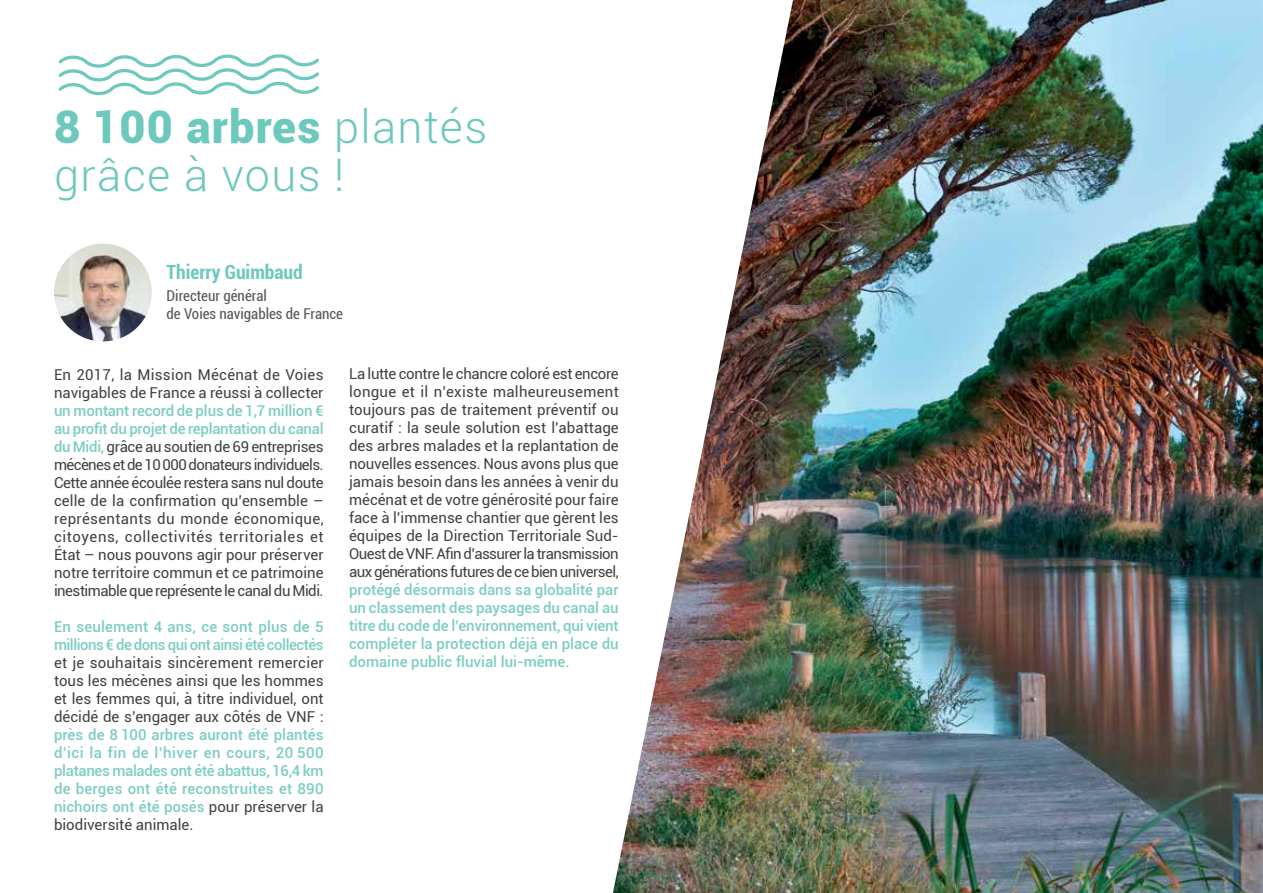
<style>
.page{position:relative;width:1263px;height:893px;background:#fff}
.page>*{position:absolute;margin:0;border:0;box-sizing:border-box;transform-origin:0 0}
.t1{font:300 45px/48px "Roboto";letter-spacing:.03em;color:#6dc8bd}
.t2{font:700 condensed 19.5px "Roboto";color:#6dc8bd}
.t3{font:15px/18px "Roboto";color:#414042;text-align:justify}
.t4{font:500 15px/18px "Roboto";color:#7dcdc3;text-align:justify}
.t5{font:500 15px/18px "Roboto";letter-spacing:-.03em;color:#7dcdc3}
.t6{font:condensed 15px/18px "Roboto";color:#58595b}
.s1{font-weight:900}
.s2{font-weight:500;color:#7dcdc3}
.s3{font-weight:400;color:#414042}
</style>
<div class="page">
<svg style="left:58px;top:54px;width:261px;height:42px"></svg>
<img style="left:613px;top:0;width:650px;height:893px">
<img style="left:54px;top:244px;width:98px;height:97px;border-radius:49px">
<h1 class="t1" style="left:54px;top:102px;width:435px"><span class="s1">8 100 arbres</span> plantés grâce à vous !</h1>
<h2 class="t2" style="left:167px;top:258px;width:138px">Thierry Guimbaud</h2>
<p class="t6" style="left:167px;top:286px;width:178px">Directeur général<br>de Voies navigables de France</p>
<p class="t3" style="left:54px;top:365px;width:271px">En 2017, la Mission Mécénat de Voies navigables de France a réussi à collecter</p>
<p class="t3" style="left:54px;top:401px;width:271px"><span class="s2">un montant record de plus de 1,7 million € au profit du projet de replantation du canal du Midi,</span> grâce au soutien de 69 entreprises mécènes et de 10 000 donateurs individuels.<br>Cette année écoulée restera sans nul doute celle de la confirmation qu’ensemble – représentants du monde économique, citoyens, collectivités territoriales et État – nous pouvons agir pour préserver notre territoire commun et ce patrimoine inestimable que représente le canal du Midi.</p>
<p class="t5" style="left:54px;top:617px;width:271px">En seulement 4 ans, ce sont plus de 5 millions € de dons qui ont ainsi été collectés</p>
<p class="t3" style="left:54px;top:653px;width:271px">et je souhaitais sincèrement remercier tous les mécènes ainsi que les hommes et les femmes qui, à titre individuel, ont décidé de s’engager aux côtés de VNF :</p>
<p class="t4" style="left:54px;top:725px;width:271px">près de 8 100 arbres auront été plantés d’ici la fin de l’hiver en cours, 20 500 platanes malades ont été abattus, 16,4 km de berges ont été reconstruites et 890 nichoirs ont été posés <span class="s3">pour préserver la biodiversité animale.</span></p>
<p class="t3" style="left:349px;top:364px;width:271px">La lutte contre le chancre coloré est encore longue et il n’existe malheureusement toujours pas de traitement préventif ou curatif : la seule solution est l’abattage des arbres malades et la replantation de nouvelles essences. Nous avons plus que jamais besoin dans les années à venir du mécénat et de votre générosité pour faire face à l’immense chantier que gèrent les équipes de la Direction Territoriale Sud-Ouest de VNF. Afin d’assurer la transmission aux générations futures de ce bien universel,</p>
<p class="t4" style="left:349px;top:580px;width:271px">protégé désormais dans sa globalité par un classement des paysages du canal au titre du code de l’environnement, qui vient compléter la protection déjà en place du domaine public fluvial lui-même.</p>
</div>
